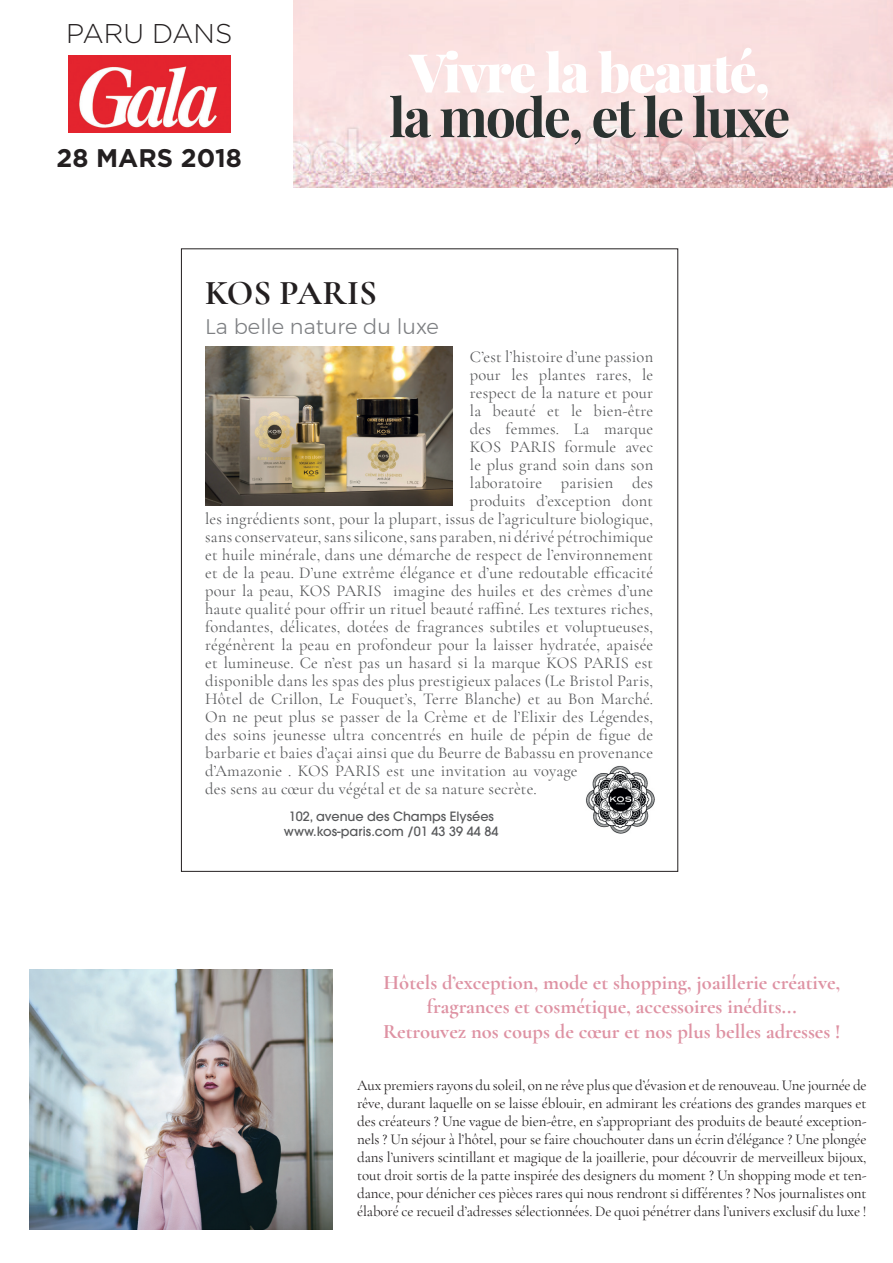
<style>
.page{position:relative;width:893px;height:1263px;background:#fff}
.page>*{position:absolute;margin:0;border:0;box-sizing:border-box;transform-origin:0 0}
.t1{font:700 53.7px "Playfair Display";letter-spacing:-.04em;color:#2b3331}
.t2{font:900 53.7px "Playfair Display";letter-spacing:-.03em;color:#fff}
.t3{font:700 34.8px "Cormorant Garamond";letter-spacing:.005em;color:#231f20}
.t4{font:300 27.15px "Gotham";color:#231f20}
.t5{font:700 25.5px "Gotham";color:#231f20}
.t6{font:300 21px "Montserrat";color:#7e8083}
.t7{font:700 20.55px/24.6px "Cormorant Garamond";color:#de92a3;text-align:center}
.t8{font:16.5px "Cormorant Garamond";letter-spacing:.01em;color:#57585a}
.t9{font:15px/18px "Cormorant Garamond";letter-spacing:-.01em;color:#231f20;text-align:justify}
.t10{font:500 12.75px/15px "Avant Garde";color:#57585a;text-align:center}
</style>
<div class="page">
<img style="left:68px;top:55px;width:163px;height:78px">
<img style="left:30px;top:969px;width:303px;height:260px">
<img style="left:293px;top:0;width:600px;height:188px">
<img style="left:205px;top:346px;width:248px;height:160px">
<img style="left:586px;top:765px;width:68px;height:68px">
<h3 class="t4" style="left:66px;top:16px;width:168px">PARU DANS</h3>
<h3 class="t5" style="left:57px;top:141px;width:187px">28 MARS 2018</h3>
<h1 class="t2" style="left:409px;top:38px;width:362px">Vivre la beauté,</h1>
<h1 class="t1" style="left:389px;top:83px;width:403px">la mode, et le luxe</h1>
<h2 class="t3" style="left:205px;top:271px;width:173px">KOS PARIS</h2>
<p class="t6" style="left:205px;top:311px;width:235px">La belle nature du luxe</p>
<p class="t8" style="left:470px;top:346px;width:185px">C’est l’histoire d’une passion</p>
<p class="t8" style="left:470px;top:364px;width:185px">pour les plantes rares, le</p>
<p class="t8" style="left:470px;top:382px;width:185px">respect de la nature et pour</p>
<p class="t8" style="left:470px;top:400px;width:185px">la beauté et le bien-être</p>
<p class="t8" style="left:470px;top:418px;width:185px">des femmes. La marque</p>
<p class="t8" style="left:470px;top:436px;width:185px">KOS PARIS formule avec</p>
<p class="t8" style="left:470px;top:454px;width:185px">le plus grand soin dans son</p>
<p class="t8" style="left:470px;top:472px;width:185px">laboratoire parisien des</p>
<p class="t8" style="left:470px;top:490px;width:185px">produits d’exception dont</p>
<p class="t8" style="left:205px;top:508px;width:449px">les ingrédients sont, pour la plupart, issus de l’agriculture biologique,</p>
<p class="t8" style="left:205px;top:526px;width:449px">sans conservateur, sans silicone, sans paraben, ni dérivé pétrochimique</p>
<p class="t8" style="left:205px;top:544px;width:449px">et huile minérale, dans une démarche de respect de l’environnement</p>
<p class="t8" style="left:205px;top:562px;width:449px">et de la peau. D’une extrême élégance et d’une redoutable efficacité</p>
<p class="t8" style="left:205px;top:580px;width:449px">pour la peau, KOS PARIS imagine des huiles et des crèmes d’une</p>
<p class="t8" style="left:205px;top:598px;width:449px">haute qualité pour offrir un rituel beauté raffiné. Les textures riches,</p>
<p class="t8" style="left:205px;top:616px;width:449px">fondantes, délicates, dotées de fragrances subtiles et voluptueuses,</p>
<p class="t8" style="left:205px;top:634px;width:449px">régénèrent la peau en profondeur pour la laisser hydratée, apaisée</p>
<p class="t8" style="left:205px;top:652px;width:449px">et lumineuse. Ce n’est pas un hasard si la marque KOS PARIS est</p>
<p class="t8" style="left:205px;top:670px;width:449px">disponible dans les spas des plus prestigieux palaces (Le Bristol Paris,</p>
<p class="t8" style="left:205px;top:688px;width:449px">Hôtel de Crillon, Le Fouquet’s, Terre Blanche) et au Bon Marché.</p>
<p class="t8" style="left:205px;top:706px;width:449px">On ne peut plus se passer de la Crème et de l’Elixir des Légendes,</p>
<p class="t8" style="left:205px;top:724px;width:449px">des soins jeunesse ultra concentrés en huile de pépin de figue de</p>
<p class="t8" style="left:205px;top:742px;width:449px">barbarie et baies d’açai ainsi que du Beurre de Babassu en provenance</p>
<p class="t8" style="left:205px;top:760px;width:374px">d’Amazonie . KOS PARIS est une invitation au voyage</p>
<p class="t8" style="left:205px;top:778px;width:333px">des sens au cœur du végétal et de sa nature secrète.</p>
<p class="t10" style="left:284px;top:809px;width:216px">102, avenue des Champs Elysées www.kos-paris.com /01 43 39 44 84</p>
<p class="t7" style="left:383px;top:969px;width:459px">Hôtels d’exception, mode et shopping, joaillerie créative, fragrances et cosmétique, accessoires inédits...<br>Retrouvez nos coups de cœur et nos plus belles adresses !</p>
<p class="t9" style="left:357px;top:1076px;width:511px">Aux premiers rayons du soleil, on ne rêve plus que d’évasion et de renouveau. Une journée de rêve, durant laquelle on se laisse éblouir, en admirant les créations des grandes marques et des créateurs ? Une vague de bien-être, en s’appropriant des produits de beauté exception&shy;nels ? Un séjour à l’hôtel, pour se faire chouchouter dans un écrin d’élégance ? Une plongée dans l’univers scintillant et magique de la joaillerie, pour découvrir de merveilleux bijoux, tout droit sortis de la patte inspirée des designers du moment ? Un shopping mode et ten&shy;dance, pour dénicher ces pièces rares qui nous rendront si différentes ? Nos journalistes ont élaboré ce recueil d’adresses sélectionnées. De quoi pénétrer dans l’univers exclusif du luxe !</p>
</div>
